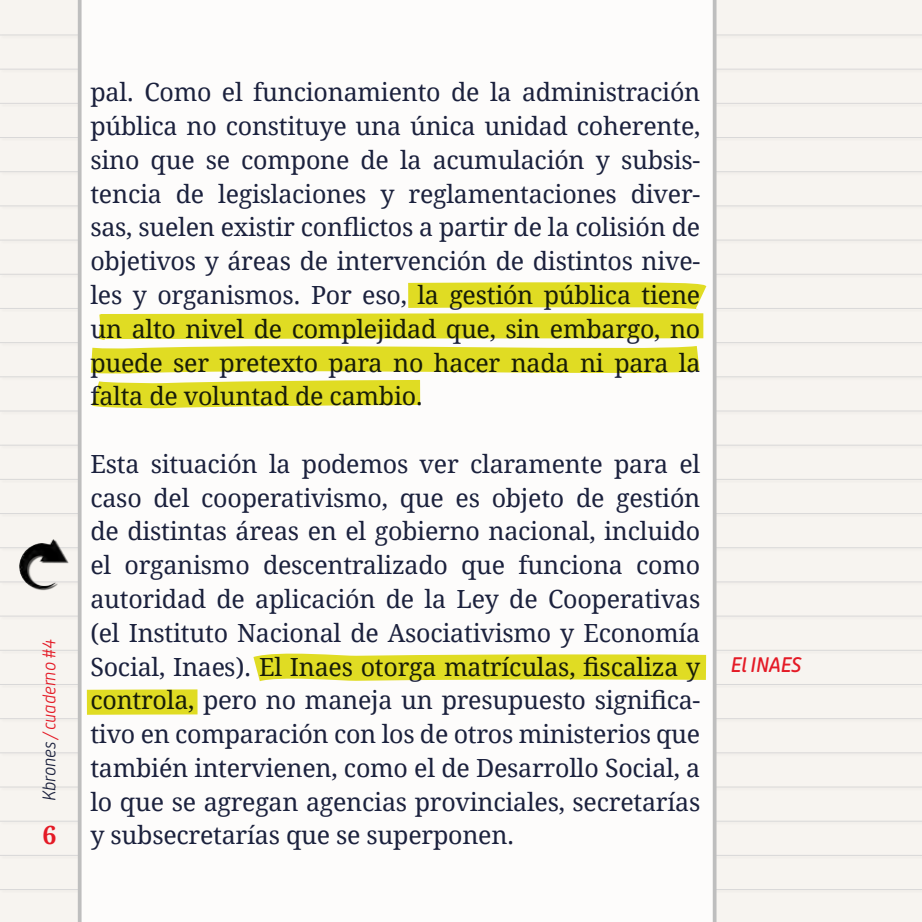
<style>
.page{position:relative;width:922px;height:922px;background:#fff}
.page>*{position:absolute;margin:0;border:0;box-sizing:border-box;transform-origin:0 0}
.BASE_TEXTO{font:25px/33.8px "Droid Serif";letter-spacing:-.01em;color:#1b213d;text-align:justify}
.t1{font:700 25px "Droid Serif";color:#e41a26}
.Testos_MARGEN{font:italic 20px "Puffin Display Soft Medm";letter-spacing:-.01em;color:#e41a26}
.t2{font:italic 300 17.5px "Puffin Display Soft";letter-spacing:-.01em;color:#e41a26}
.s1{color:#1b213d}
</style>
<div class="page">
<div style="left:0;top:0;width:921px;height:921px;background:#f7f4f0"></div>
<div style="left:0;top:204px;width:921px;height:5px;background:#e8e6e4"></div>
<hr style="left:0;top:205px;width:921px;height:1px;background:#d9d8d8">
<div style="left:0;top:272px;width:921px;height:6px;background:#f2efeb"></div>
<hr style="left:0;top:274px;width:921px;height:1px;background:#d9d8d8">
<div style="left:0;top:136px;width:921px;height:5px;background:#f2efeb"></div>
<hr style="left:0;top:137px;width:921px;height:1px;background:#d9d8d8">
<div style="left:0;top:477px;width:921px;height:6px;background:#f3f0ec"></div>
<hr style="left:0;top:479px;width:921px;height:1px;background:#d9d8d8">
<div style="left:0;top:546px;width:921px;height:5px;background:#eceae7"></div>
<hr style="left:0;top:547px;width:921px;height:1px;background:#d9d8d8">
<div style="left:0;top:614px;width:921px;height:5px;background:#000;opacity:.1"></div>
<hr style="left:0;top:615px;width:921px;height:1px;background:#d9d8d8">
<div style="left:0;top:341px;width:921px;height:5px;background:#efece9"></div>
<hr style="left:0;top:342px;width:921px;height:1px;background:#d9d8d8">
<div style="left:0;top:409px;width:921px;height:5px;background:#e6e4e2"></div>
<hr style="left:0;top:410px;width:921px;height:1px;background:#d9d8d8">
<div style="left:0;top:750px;width:921px;height:6px;background:#f2efeb"></div>
<hr style="left:0;top:752px;width:921px;height:1px;background:#d9d8d8">
<div style="left:0;top:819px;width:921px;height:5px;background:#000;opacity:.1"></div>
<hr style="left:0;top:820px;width:921px;height:1px;background:#d9d8d8">
<div style="left:0;top:682px;width:921px;height:6px;background:#000;opacity:.1"></div>
<hr style="left:0;top:683px;width:921px;height:1px;background:#d9d8d8">
<div style="left:0;top:887px;width:921px;height:5px;background:#000;opacity:.1"></div>
<hr style="left:0;top:888px;width:921px;height:1px;background:#d9d8d8">
<div style="left:0;top:67px;width:921px;height:6px;background:#f2efeb"></div>
<hr style="left:0;top:69px;width:921px;height:1px;background:#d9d8d8">
<div style="left:0;top:170px;width:921px;height:5px;background:#edeae7"></div>
<hr style="left:0;top:171px;width:921px;height:1px;background:#d9d8d8">
<div style="left:0;top:238px;width:921px;height:6px;background:#000;opacity:.1"></div>
<hr style="left:0;top:239px;width:921px;height:1px;background:#d9d8d8">
<div style="left:0;top:306px;width:921px;height:6px;background:#f3f0ec"></div>
<hr style="left:0;top:308px;width:921px;height:1px;background:#d9d8d8">
<div style="left:0;top:101px;width:921px;height:6px;background:#f2efec"></div>
<hr style="left:0;top:103px;width:921px;height:1px;background:#d9d8d8">
<div style="left:0;top:511px;width:921px;height:6px;background:#f2efeb"></div>
<hr style="left:0;top:513px;width:921px;height:1px;background:#d9d8d8">
<div style="left:0;top:580px;width:921px;height:5px;background:#e8e5e3"></div>
<hr style="left:0;top:581px;width:921px;height:1px;background:#d9d8d8">
<div style="left:0;top:375px;width:921px;height:5px;background:#eae8e5"></div>
<hr style="left:0;top:376px;width:921px;height:1px;background:#d9d8d8">
<div style="left:0;top:443px;width:921px;height:5px;background:#000;opacity:.1"></div>
<hr style="left:0;top:444px;width:921px;height:1px;background:#d9d8d8">
<div style="left:0;top:716px;width:921px;height:6px;background:#f2efeb"></div>
<hr style="left:0;top:718px;width:921px;height:1px;background:#d9d8d8">
<div style="left:0;top:785px;width:921px;height:5px;background:#e6e4e2"></div>
<hr style="left:0;top:786px;width:921px;height:1px;background:#d9d8d8">
<div style="left:0;top:853px;width:921px;height:5px;background:#000;opacity:.1"></div>
<hr style="left:0;top:854px;width:921px;height:1px;background:#d9d8d8">
<div style="left:0;top:648px;width:921px;height:5px;background:#000;opacity:.1"></div>
<hr style="left:0;top:649px;width:921px;height:1px;background:#d9d8d8">
<div style="left:0;top:33px;width:921px;height:6px;background:#f2efeb"></div>
<hr style="left:0;top:35px;width:921px;height:1px;background:#d9d8d8">
<div style="left:78px;top:0;width:638px;height:921px;background:#fdfcfb"></div>
<img style="left:17px;top:539px;width:52px;height:51px">
<svg style="left:250px;top:651px;width:458px;height:32px"></svg>
<svg style="left:87px;top:279px;width:623px;height:131px"></svg>
<svg style="left:84px;top:686px;width:116px;height:31px"></svg>
<p class="t2" style="left:39px;top:801px;width:164px;rotate:-90deg"><span class="s1">Kbrones</span> / cuaderno #4</p>
<p class="t1" style="left:43px;top:817px;width:15px">6</p>
<p class="BASE_TEXTO" style="left:90px;top:75px;width:611px">pal. Como el funcionamiento de la administración pública no constituye una única unidad coherente, sino que se compone de la acumulación y subsis&shy;tencia de legislaciones y reglamentaciones diver&shy;sas, suelen existir conflictos a partir de la colisión de objetivos y áreas de intervención de distintos nive&shy;les y organismos. Por eso, la gestión pública tiene un alto nivel de complejidad que, sin embargo, no puede ser pretexto para no hacer nada ni para la falta de voluntad de cambio.</p>
<p class="BASE_TEXTO" style="left:90px;top:446px;width:611px">Esta situación la podemos ver claramente para el caso del cooperativismo, que es objeto de gestión de distintas áreas en el gobierno nacional, incluido el organismo descentralizado que funciona como autoridad de aplicación de la Ley de Cooperativas (el Instituto Nacional de Asociativismo y Economía Social, Inaes). El Inaes otorga matrículas, fiscaliza y controla, pero no maneja un presupuesto significa&shy;tivo en comparación con los de otros ministerios que también intervienen, como el de Desarrollo Social, a lo que se agregan agencias provinciales, secretarías y subsecretarías que se superponen.</p>
<p class="Testos_MARGEN" style="left:730px;top:653px;width:72px">El INAES</p>
</div>
